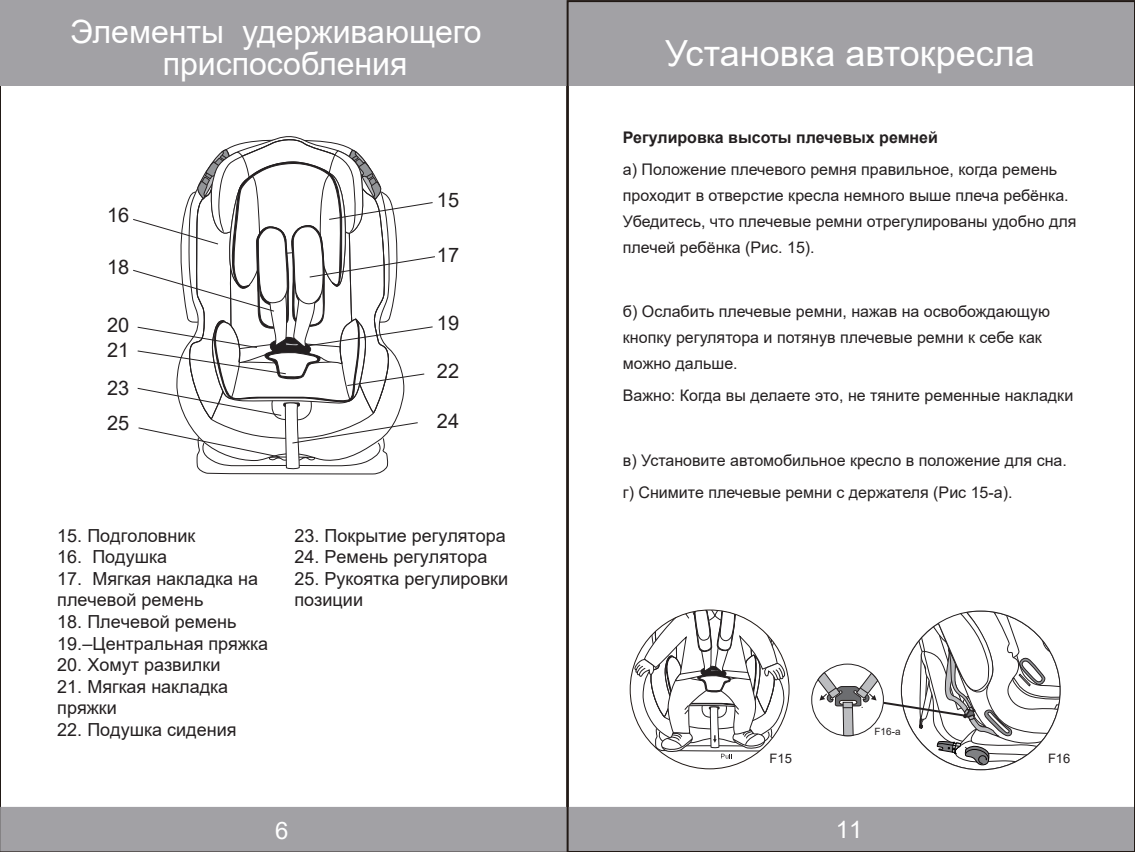
<style>
.page{position:relative;width:1135px;height:852px;background:#fff}
.page>*{position:absolute;margin:0;border:0;box-sizing:border-box;transform-origin:0 0}
.t1{font:36px "Arial";color:#fff}
.t2{font:32px/32px "Arial";color:#fff;text-align:center}
.t3{font:24px "Arial";color:#fff}
.t4{font:20px/24.8px "Arial";color:#231f20}
.t5{font:18px/21.6px "Arial";color:#231f20}
.t6{font:16px/26px "Arial";color:#231f20}
.t7{font:700 16px "Arial";color:#231f20}
.t8{font:13px "Arial";color:#231f20}
.t9{font:10px "Arial";color:#231f20}
</style>
<div class="page">
<div style="left:0;top:0;width:1134px;height:85px;background:#a2a1a5"></div>
<div style="left:0;top:806px;width:1134px;height:46px;background:#a2a1a5"></div>
<svg style="left:133px;top:136px;width:302px;height:339px"></svg>
<svg style="left:631px;top:610px;width:156px;height:148px"></svg>
<svg style="left:817px;top:611px;width:242px;height:158px"></svg>
<h2 class="t2" style="left:71px;top:15px;width:412px">Элементы удерживающего приспособления</h2>
<p class="t4" style="left:107px;top:202px;width:24px">16</p>
<p class="t4" style="left:107px;top:254px;width:24px">18</p>
<p class="t4" style="left:107px;top:312px;width:24px">20<br>21</p>
<p class="t4" style="left:107px;top:371px;width:24px;line-height:34.2px">23<br>25</p>
<p class="t4" style="left:437px;top:188px;width:24px">15</p>
<p class="t4" style="left:437px;top:242px;width:24px">17</p>
<p class="t4" style="left:437px;top:311px;width:24px">19</p>
<p class="t4" style="left:437px;top:358px;width:24px">22</p>
<p class="t4" style="left:437px;top:408px;width:24px">24</p>
<p class="t5" style="left:57px;top:524px;width:140px">15. Подголовник</p>
<p class="t5" style="left:57px;top:546px;width:111px">16. Подушка</p>
<p class="t5" style="left:57px;top:567px;width:202px">17. Мягкая накладка на плечевой ремень</p>
<p class="t5" style="left:57px;top:610px;width:212px">18. Плечевой ремень<br>19.–Центральная пряжка</p>
<p class="t5" style="left:57px;top:654px;width:164px">20. Хомут развилки</p>
<p class="t5" style="left:57px;top:675px;width:172px">21. Мягкая накладка пряжки</p>
<p class="t5" style="left:57px;top:718px;width:181px">22. Подушка сидения</p>
<p class="t5" style="left:294px;top:524px;width:213px">23. Покрытие регулятора</p>
<p class="t5" style="left:294px;top:546px;width:194px">24. Ремень регулятора</p>
<p class="t5" style="left:294px;top:567px;width:215px">25. Рукоятка регулировки позиции</p>
<h1 class="t1" style="left:665px;top:29px;width:371px">Установка автокресла</h1>
<p class="t7" style="left:622px;top:126px;width:316px">Регулировка высоты плечевых ремней</p>
<p class="t6" style="left:622px;top:157px;width:455px">а) Положение плечевого ремня правильное, когда ремень проходит в отверстие кресла немного выше плеча ребёнка.<br>Убедитесь, что плечевые ремни отрегулированы удобно для плечей ребёнка (Рис. 15).</p>
<p class="t6" style="left:622px;top:299px;width:428px">б) Ослабить плечевые ремни, нажав на освобождающую кнопку регулятора и потянув плечевые ремни к себе как можно дальше.</p>
<p class="t6" style="left:622px;top:383px;width:451px">Важно: Когда вы делаете это, не тяните ременные накладки</p>
<p class="t6" style="left:622px;top:444px;width:445px;line-height:32px">в) Установите автомобильное кресло в положение для сна. г) Снимите плечевые ремни с держателя (Рис 15-а).</p>
<p class="t8" style="left:769px;top:749px;width:24px">F15</p>
<p class="t9" style="left:874px;top:724px;width:28px">F16-a</p>
<p class="t8" style="left:1047px;top:749px;width:24px">F16</p>
<h3 class="t3" style="left:275px;top:813px;width:15px">6</h3>
<h3 class="t3" style="left:835px;top:813px;width:28px">11</h3>
</div>
